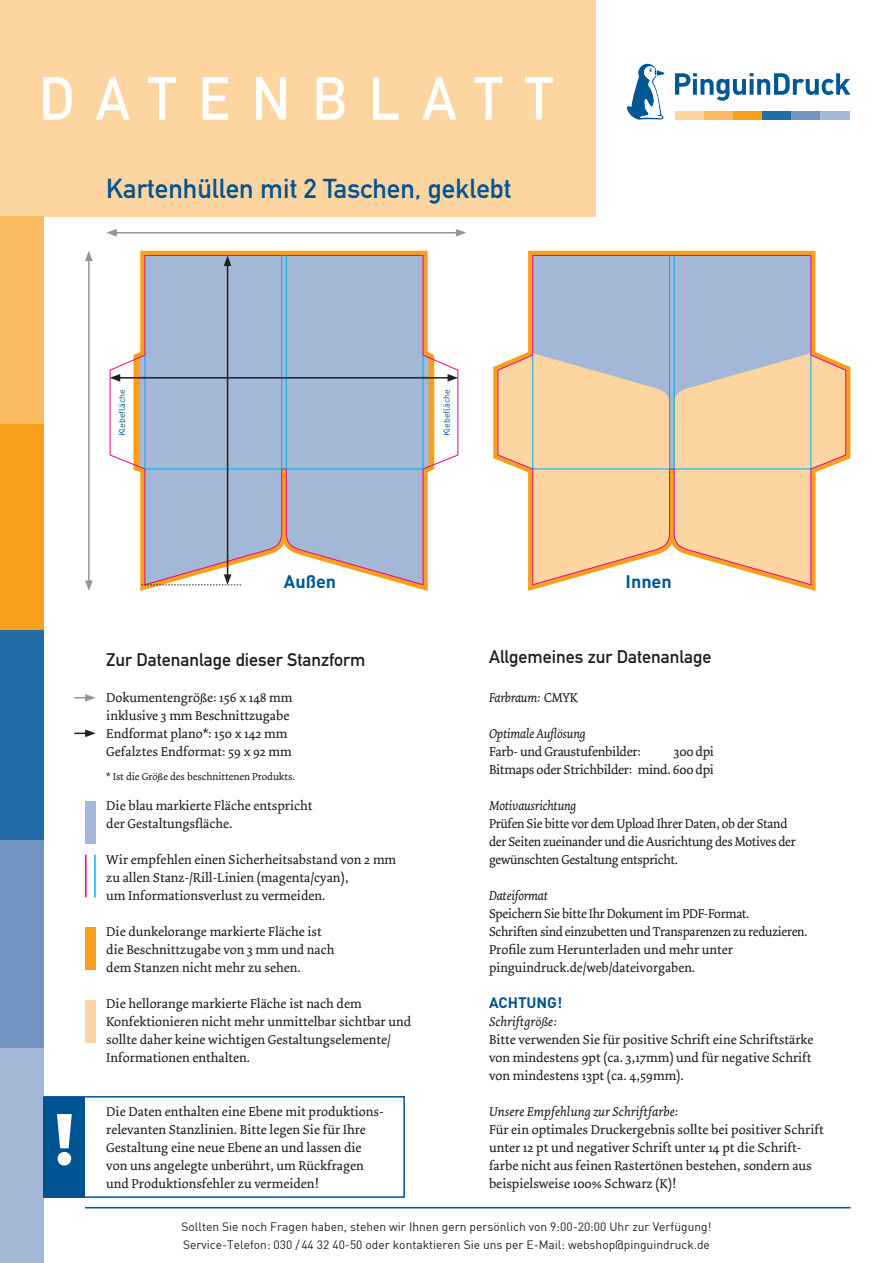
<style>
.page{position:relative;width:893px;height:1263px;background:#fff}
.page>*{position:absolute;margin:0;border:0;box-sizing:border-box;transform-origin:0 0}
.t1{font:27px "DIN Mittelschrift";color:#005392}
.t2{font:18px "DIN Mittelschrift";color:#231f20}
.t3{font:700 18px "DIN Pro";color:#005795}
.t4{font:700 15px "DIN Pro";color:#005392}
.t5{font:13.5px/18px "Dolly";color:#231f20}
.t6{font:13.5px/18px "Dolly";letter-spacing:-.02em;color:#231f20;scale:.96 1}
.t7{font:13.5px/18px "Dolly";letter-spacing:-.02em;color:#231f20;text-align:right}
.t8{font:italic 13.5px "Dolly";letter-spacing:-.02em;color:#231f20;scale:.96 1}
.t9{font:italic 13.5px "Dolly";color:#231f20}
.t10{font:12px/18px "DIN";color:#231f20}
.t11{font:10.5px "Dolly";color:#231f20}
.t12{font:9px "DIN Pro";color:#005795}
.s1{font-style:normal}
</style>
<div class="page">
<div style="left:0;top:1048px;width:43px;height:215px;background:#a3b7d7"></div>
<div style="left:43px;top:1096px;width:362px;height:102px;background:#fff;border:2px solid #005392"></div>
<div style="left:43px;top:1097px;width:42px;height:101px;background:#005392"></div>
<svg style="left:57px;top:1114px;width:15px;height:51px"></svg>
<div style="left:0;top:0;width:595px;height:216px;background:#fdd5a0"></div>
<div style="left:85px;top:927px;width:11px;height:43px;background:#f89f1c"></div>
<div style="left:675px;top:111px;width:29px;height:9px;background:#fdd5a0"></div>
<div style="left:704px;top:111px;width:29px;height:9px;background:#fcba61"></div>
<div style="left:733px;top:111px;width:29px;height:9px;background:#f89f1c"></div>
<div style="left:762px;top:111px;width:30px;height:9px;background:#226da6"></div>
<div style="left:792px;top:111px;width:29px;height:9px;background:#7193c0"></div>
<div style="left:821px;top:111px;width:29px;height:9px;background:#a3b7d7"></div>
<svg style="left:675px;top:73px;width:175px;height:28px"></svg>
<svg style="left:627px;top:64px;width:37px;height:55px"></svg>
<div style="left:0;top:216px;width:43px;height:208px;background:#fcba61"></div>
<div style="left:0;top:424px;width:43px;height:206px;background:#f89f1c"></div>
<div style="left:0;top:630px;width:43px;height:210px;background:#226da6"></div>
<div style="left:0;top:840px;width:43px;height:208px;background:#7193c0"></div>
<svg style="left:43px;top:77px;width:510px;height:43px"></svg>
<hr style="left:85px;top:855px;width:2px;height:42px;background:#ed028c">
<hr style="left:94px;top:855px;width:2px;height:42px;background:#00aeef">
<div style="left:85px;top:1000px;width:11px;height:42px;background:#fdd5a0"></div>
<hr style="left:85px;top:1207px;width:765px;height:1px;background:#005795">
<div style="left:85px;top:801px;width:11px;height:43px;background:#a3b7d7"></div>
<svg style="left:493px;top:251px;width:357px;height:340px"></svg>
<svg style="left:498px;top:255px;width:348px;height:330px"></svg>
<hr style="left:811px;top:355px;width:1px;height:114px;background:#00aeef">
<hr style="left:533px;top:355px;width:1px;height:114px;background:#00aeef">
<hr style="left:674px;top:469px;width:137px;height:1px;background:#00aeef">
<hr style="left:533px;top:469px;width:136px;height:1px;background:#00aeef">
<hr style="left:674px;top:255px;width:1px;height:214px;background:#00aeef">
<hr style="left:669px;top:255px;width:1px;height:214px;background:#00aeef">
<svg style="left:140px;top:251px;width:288px;height:340px"></svg>
<svg style="left:110px;top:255px;width:348px;height:330px"></svg>
<hr style="left:145px;top:355px;width:1px;height:114px;background:#00aeef">
<hr style="left:423px;top:355px;width:1px;height:114px;background:#00aeef">
<hr style="left:145px;top:469px;width:137px;height:1px;background:#00aeef">
<hr style="left:286px;top:469px;width:137px;height:1px;background:#00aeef">
<hr style="left:281px;top:255px;width:1px;height:214px;background:#00aeef">
<hr style="left:286px;top:255px;width:1px;height:214px;background:#00aeef">
<hr style="left:114px;top:232px;width:344px;height:1px;background:#939598">
<svg style="left:106px;top:229px;width:11px;height:8px"></svg>
<svg style="left:456px;top:229px;width:10px;height:8px"></svg>
<hr style="left:88px;top:259px;width:2px;height:324px;background:#939598">
<svg style="left:85px;top:251px;width:8px;height:10px"></svg>
<svg style="left:85px;top:580px;width:8px;height:11px"></svg>
<svg style="left:74px;top:694px;width:22px;height:8px"></svg>
<svg style="left:74px;top:729px;width:22px;height:8px"></svg>
<hr style="left:227px;top:264px;width:1px;height:313px;background:#231f20">
<svg style="left:224px;top:256px;width:7px;height:10px"></svg>
<hr style="left:118px;top:377px;width:332px;height:2px;background:#231f20">
<svg style="left:110px;top:374px;width:10px;height:8px"></svg>
<svg style="left:448px;top:374px;width:10px;height:8px"></svg>
<svg style="left:142px;top:574px;width:99px;height:12px"></svg>
<h1 class="t1" style="left:106px;top:173px;width:407px">Kartenhüllen mit 2 Taschen, geklebt</h1>
<p class="t12" style="left:115px;top:436px;width:49px;rotate:-90deg">Klebefläche</p>
<p class="t12" style="left:440px;top:436px;width:49px;rotate:-90deg">Klebefläche</p>
<h2 class="t3" style="left:284px;top:567px;width:54px">Außen</h2>
<h2 class="t3" style="left:625px;top:567px;width:48px">Innen</h2>
<h2 class="t2" style="left:106px;top:649px;width:261px">Zur Datenanlage dieser Stanzform</h2>
<p class="t5" style="left:106px;top:689px;width:188px">Dokumentengröße: 156 x 148 mm inklusive 3 mm Beschnittzugabe<br>Endformat plano*: 150 x 142 mm<br>Gefalztes Endformat: 59 x 92 mm</p>
<p class="t11" style="left:106px;top:771px;width:190px">* Ist die Größe des beschnittenen Produkts.</p>
<p class="t5" style="left:106px;top:797px;width:208px">Die blau markierte Fläche entspricht der Gestaltungsfläche.</p>
<p class="t5" style="left:106px;top:851px;width:291px">Wir empfehlen einen Sicherheitsabstand von 2 mm zu allen Stanz-/Rill-Linien (magenta/cyan),<br>um Informationsverlust zu vermeiden.</p>
<p class="t5" style="left:106px;top:923px;width:230px">Die dunkelorange markierte Fläche ist die Beschnittzugabe von 3 mm und nach dem Stanzen nicht mehr zu sehen.</p>
<p class="t5" style="left:106px;top:995px;width:306px">Die hellorange markierte Fläche ist nach dem Konfektionieren nicht mehr unmittelbar sichtbar und sollte daher keine wichtigen Gestaltungselemente/ Informationen enthalten.</p>
<p class="t5" style="left:106px;top:1103px;width:279px">Die Daten enthalten eine Ebene mit produktions&shy;relevanten Stanzlinien. Bitte legen Sie für Ihre Gestaltung eine neue Ebene an und lassen die von uns angelegte unberührt, um Rückfragen und Produktionsfehler zu vermeiden!</p>
<h2 class="t2" style="left:489px;top:646px;width:224px">Allgemeines zur Datenanlage</h2>
<p class="t8" style="left:489px;top:690px;width:94px">Farbraum: <span class="s1">CMYK</span></p>
<p class="t8" style="left:489px;top:726px;width:102px">Optimale Auflösung</p>
<p class="t7" style="left:489px;top:743px;width:153px">Farb- und Graustufenbilder:</p>
<p class="t7" style="left:489px;top:743px;width:227px">300 dpi<br>Bitmaps oder Strichbilder: mind. 600 dpi</p>
<p class="t8" style="left:489px;top:798px;width:92px">Motivausrichtung</p>
<p class="t6" style="left:489px;top:815px;width:321px">Prüfen Sie bitte vor dem Upload Ihrer Daten, ob der Stand der Seiten zueinander und die Ausrichtung des Motives der gewünschten Gestaltung entspricht.</p>
<p class="t8" style="left:489px;top:888px;width:63px">Dateiformat</p>
<p class="t6" style="left:489px;top:905px;width:333px">Speichern Sie bitte Ihr Dokument im PDF-Format.<br>Schriften sind einzubetten und Transparenzen zu reduzieren.<br>Profile zum Herunterladen und mehr unter pinguindruck.de/web/dateivorgaben.</p>
<p class="t4" style="left:489px;top:991px;width:75px">ACHTUNG!</p>
<p class="t9" style="left:489px;top:1014px;width:69px">Schriftgröße:</p>
<p class="t5" style="left:489px;top:1031px;width:326px">Bitte verwenden Sie für positive Schrift eine Schriftstärke von mindestens 9pt (ca. 3,17mm) und für negative Schrift von mindestens 13pt (ca. 4,59mm).</p>
<p class="t9" style="left:489px;top:1104px;width:190px">Unsere Empfehlung zur Schriftfarbe:</p>
<p class="t5" style="left:489px;top:1121px;width:336px">Für ein optimales Druckergebnis sollte bei positiver Schrift unter 12 pt und negativer Schrift unter 14 pt die Schrift&shy;farbe nicht aus feinen Rastertönen bestehen, sondern aus beispielsweise 100% Schwarz (K)!</p>
<p class="t10" style="left:182px;top:1218px;width:531px">Sollten Sie noch Fragen haben, stehen wir Ihnen gern persönlich von 9:00-20:00 Uhr zur Verfügung!<br>Service-Telefon: 030 / 44 32 40-50 oder kontaktieren Sie uns per E-Mail: webshop@pinguindruck.de</p>
</div>
